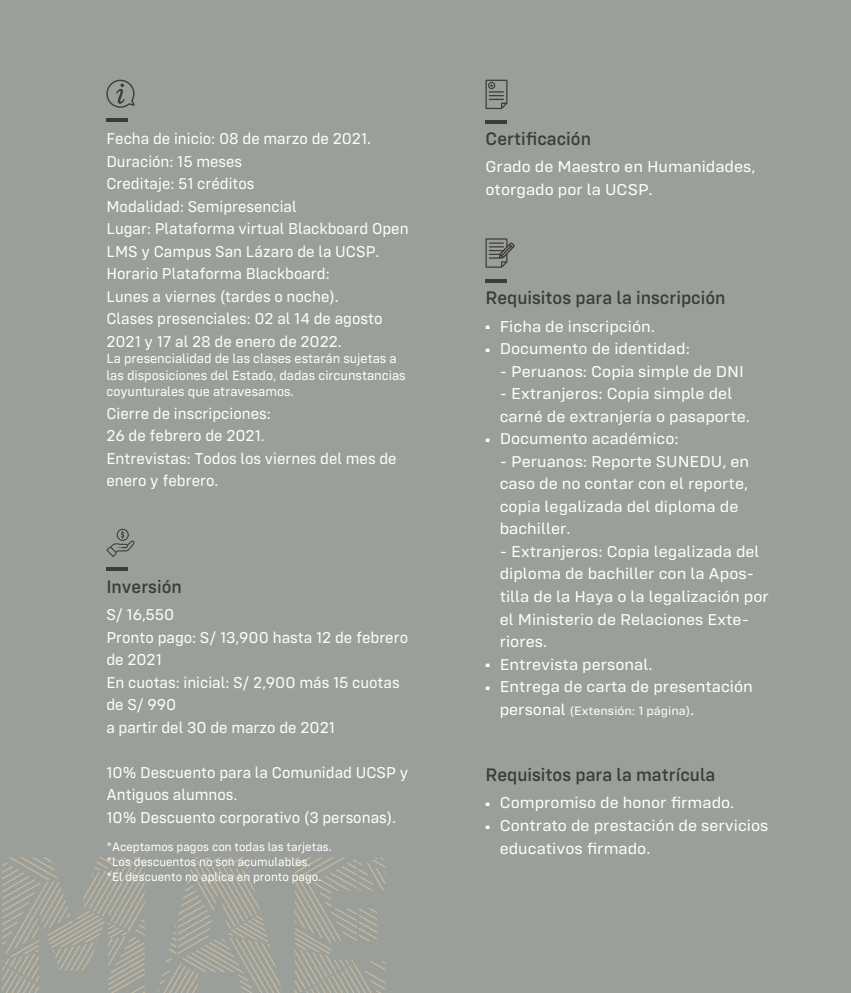
<style>
.page{position:relative;width:851px;height:993px;background:#fff}
.page>*{position:absolute;margin:0;border:0;box-sizing:border-box;transform-origin:0 0}
.t1{font:500 18.75px "Config";color:#3d3c3c}
.t2{font:16.25px/22.5px "Config";color:#fff}
.t3{font:16.25px/22.5px "Config";color:#fff;scale:1.08 1}
.t4{font:13.75px/16.5px "Config";color:#fff}
.t5{font:12.5px/15px "Config";color:#fff}
.t6{font:12.5px "Config";color:#fff;scale:1.08 1}
.s1{font-size:16.25px}
</style>
<div class="page">
<div style="left:0;top:0;width:850px;height:992px;background:#9b9f99"></div>
<svg style="left:2px;top:857px;width:383px;height:135px"></svg>
<hr style="left:106px;top:118px;width:22px;height:4px;background:#3d3c3c">
<hr style="left:106px;top:567px;width:22px;height:4px;background:#3d3c3c">
<svg style="left:106px;top:80px;width:29px;height:28px"></svg>
<svg style="left:106px;top:528px;width:29px;height:29px"></svg>
<hr style="left:485px;top:120px;width:21px;height:3px;background:#3d3c3c">
<hr style="left:485px;top:279px;width:21px;height:3px;background:#3d3c3c">
<svg style="left:485px;top:80px;width:22px;height:29px"></svg>
<svg style="left:485px;top:238px;width:29px;height:30px"></svg>
<p class="t2" style="left:106px;top:127px;width:304px">Fecha de inicio: 08 de marzo de 2021.<br>Duración: 15 meses<br>Creditaje: 51 créditos<br>Modalidad: Semipresencial<br>Lugar: Plataforma virtual Blackboard Open<br>LMS y Campus San Lázaro de la UCSP.<br>Horario Plataforma Blackboard:<br>Lunes a viernes (tardes o noche).<br>Clases presenciales: 02 al 14 de agosto<br>2021 y 17 al 28 de enero de 2022.</p>
<p class="t4" style="left:106px;top:350px;width:301px">La presencialidad de las clases estarán sujetas a las disposiciones del Estado, dadas circunstancias coyunturales que atravesamos.</p>
<p class="t2" style="left:106px;top:402px;width:292px">Cierre de inscripciones:<br>26 de febrero de 2021.<br>Entrevistas: Todos los viernes del mes de enero y febrero.</p>
<p class="t1" style="left:106px;top:575px;width:77px">Inversión</p>
<p class="t2" style="left:106px;top:603px;width:303px">S/ 16,550<br>Pronto pago: S/ 13,900 hasta 12 de febrero de 2021<br>En cuotas: inicial: S/ 2,900 más 15 cuotas de S/ 990<br>a partir del 30 de marzo de 2021</p>
<p class="t2" style="left:106px;top:760px;width:303px">10% Descuento para la Comunidad UCSP y<br>Antiguos alumnos.<br>10% Descuento corporativo (3 personas).</p>
<p class="t5" style="left:106px;top:839px;width:227px">*Aceptamos pagos con todas las tarjetas. *Los descuentos no son acumulables.<br>*El descuento no aplica en pronto pago.</p>
<p class="t1" style="left:485px;top:128px;width:107px">Certificación</p>
<p class="t3" style="left:485px;top:156px;width:251px">Grado de Maestro en Humanidades, otorgado por la UCSP.</p>
<p class="t1" style="left:485px;top:287px;width:241px">Requisitos para la inscripción</p>
<p class="t3" style="left:485px;top:315px;width:158px"><sup>■</sup> Ficha de inscripción.</p>
<p class="t3" style="left:485px;top:337px;width:191px"><sup>■</sup> Documento de identidad:</p>
<p class="t3" style="left:499px;top:360px;width:228px">- Peruanos: Copia simple de DNI</p>
<p class="t3" style="left:499px;top:382px;width:233px">- Extranjeros: Copia simple del carné de extranjería o pasaporte.</p>
<p class="t3" style="left:485px;top:427px;width:180px"><sup>■</sup> Documento académico:</p>
<p class="t3" style="left:499px;top:450px;width:232px">- Peruanos: Reporte SUNEDU, en caso de no contar con el reporte, copia legalizada del diploma de bachiller.</p>
<p class="t3" style="left:499px;top:540px;width:251px">- Extranjeros: Copia legalizada del diploma de bachiller con la Apos&shy;tilla de la Haya o la legalización por el Ministerio de Relaciones Exte&shy;riores.</p>
<p class="t3" style="left:485px;top:652px;width:156px"><sup>■</sup> Entrevista personal.</p>
<p class="t3" style="left:485px;top:675px;width:249px"><sup>■</sup> Entrega de carta de presentación</p>
<p class="t6" style="left:499px;top:703px;width:182px"><span class="s1">personal</span> (Extensión: 1 página)<span class="s1">.</span></p>
<p class="t1" style="left:485px;top:763px;width:231px">Requisitos para la matrícula</p>
<p class="t3" style="left:485px;top:791px;width:232px"><sup>■</sup> Compromiso de honor firmado.</p>
<p class="t3" style="left:499px;top:813px;width:250px;text-indent:-14px"><sup>■</sup> Contrato de prestación de servicios educativos firmado.</p>
</div>
